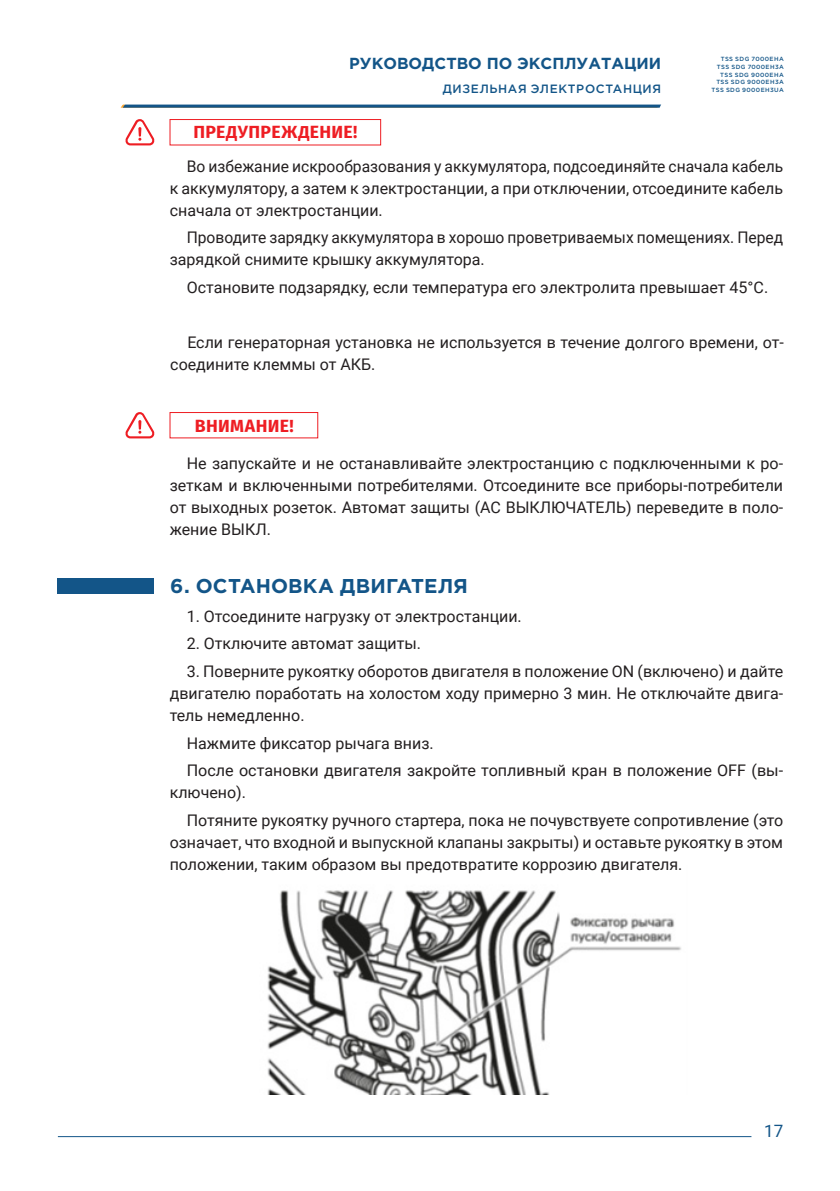
<style>
.page{position:relative;width:840px;height:1191px;background:#fff}
.page>*{position:absolute;margin:0;border:0;box-sizing:border-box;transform-origin:0 0}
.ЗАГОЛОВОК{font:700 20px "Gotham Pro";letter-spacing:.01em;color:#135588}
.ВНИМАНИЕ_слово{font:700 17.6px "Fira Sans";letter-spacing:.015em;color:#ee1d23}
.t1{font:17px "Roboto";color:#135588}
.ОСНОВНОЙ_ТЕКСТ{font:16px/22px "Roboto";color:#231f20;text-align:justify}
.t2{font:700 16px "Gotham Pro";color:#135588}
.t3{font:500 12px "Gotham Pro";letter-spacing:.05em;color:#135588}
.t4{font:500 6px/7.6px "Gotham Pro";letter-spacing:.07em;color:#135588;text-align:right}
</style>
<div class="page">
<svg style="left:120px;top:104px;width:542px;height:4px;background:#467596"></svg>
<hr style="left:58px;top:1136px;width:693px;height:1px;background:#135588">
<img style="left:267px;top:890px;width:414px;height:204px">
<div style="left:169px;top:412px;width:149px;height:26px;border:1px solid #ee1d23"></div>
<svg style="left:125px;top:412px;width:29px;height:26px"></svg>
<div style="left:169px;top:119px;width:212px;height:26px;border:1px solid #ee1d23"></div>
<svg style="left:125px;top:119px;width:29px;height:26px"></svg>
<div style="left:57px;top:578px;width:97px;height:16px;background:#135588"></div>
<p class="t2" style="left:349px;top:54px;width:313px">РУКОВОДСТВО ПО ЭКСПЛУАТАЦИИ</p>
<p class="t3" style="left:442px;top:82px;width:220px">ДИЗЕЛЬНАЯ ЭЛЕКТРОСТАНЦИЯ</p>
<p class="t4" style="left:711px;top:55px;width:74px">TSS SDG 7000EHA<br>TSS SDG 7000EH3A<br>TSS SDG 9000EHA<br>TSS SDG 9000EH3A<br>TSS SDG 9000EH3UA</p>
<p class="ВНИМАНИЕ_слово" style="left:193px;top:117px;width:165px">ПРЕДУПРЕЖДЕНИЕ!</p>
<p class="ОСНОВНОЙ_ТЕКСТ" style="left:170px;top:154px;width:614px;text-indent:17px">Во избежание искрообразования у аккумулятора, подсоединяйте сначала кабель к аккумулятору, а затем к электростанции, а при отключении, отсоедините кабель сначала от электростанции.</p>
<p class="ОСНОВНОЙ_ТЕКСТ" style="left:170px;top:226px;width:614px;text-indent:17px">Проводите зарядку аккумулятора в хорошо проветриваемых помещениях. Перед зарядкой снимите крышку аккумулятора.</p>
<p class="ОСНОВНОЙ_ТЕКСТ" style="left:187px;top:276px;width:582px">Остановите подзарядку, если температура его электролита превышает 45°С.</p>
<p class="ОСНОВНОЙ_ТЕКСТ" style="left:170px;top:330px;width:614px;text-indent:17px">Если генераторная установка не используется в течение долгого времени, от&shy;соедините клеммы от АКБ.</p>
<p class="ВНИМАНИЕ_слово" style="left:195px;top:411px;width:100px">ВНИМАНИЕ!</p>
<p class="ОСНОВНОЙ_ТЕКСТ" style="left:170px;top:451px;width:614px;text-indent:17px">Не запускайте и не останавливайте электростанцию с подключенными к ро&shy;зеткам и включенными потребителями. Отсоедините все приборы-потребители от выходных розеток. Автомат защиты (АС ВЫКЛЮЧАТЕЛЬ) переведите в поло&shy;жение ВЫКЛ.</p>
<p class="ЗАГОЛОВОК" style="left:170px;top:574px;width:299px">6. ОСТАНОВКА ДВИГАТЕЛЯ</p>
<p class="ОСНОВНОЙ_ТЕКСТ" style="left:187px;top:604px;width:336px">1. Отсоедините нагрузку от электростанции.</p>
<p class="ОСНОВНОЙ_ТЕКСТ" style="left:187px;top:632px;width:236px">2. Отключите автомат защиты.</p>
<p class="ОСНОВНОЙ_ТЕКСТ" style="left:170px;top:660px;width:614px;text-indent:17px">3. Поверните рукоятку оборотов двигателя в положение ON (включено) и дайте двигателю поработать на холостом ходу примерно 3 мин. Не отключайте двига&shy;тель немедленно.</p>
<p class="ОСНОВНОЙ_ТЕКСТ" style="left:187px;top:731px;width:248px">Нажмите фиксатор рычага вниз.</p>
<p class="ОСНОВНОЙ_ТЕКСТ" style="left:170px;top:759px;width:614px;text-indent:17px">После остановки двигателя закройте топливный кран в положение OFF (вы&shy;ключено).</p>
<p class="ОСНОВНОЙ_ТЕКСТ" style="left:170px;top:809px;width:614px;text-indent:17px">Потяните рукоятку ручного стартера, пока не почувствуете сопротивление (это означает, что входной и выпускной клапаны закрыты) и оставьте рукоятку в этом положении, таким образом вы предотвратите коррозию двигателя.</p>
<p class="t1" style="left:763px;top:1119px;width:21px">17</p>
</div>
